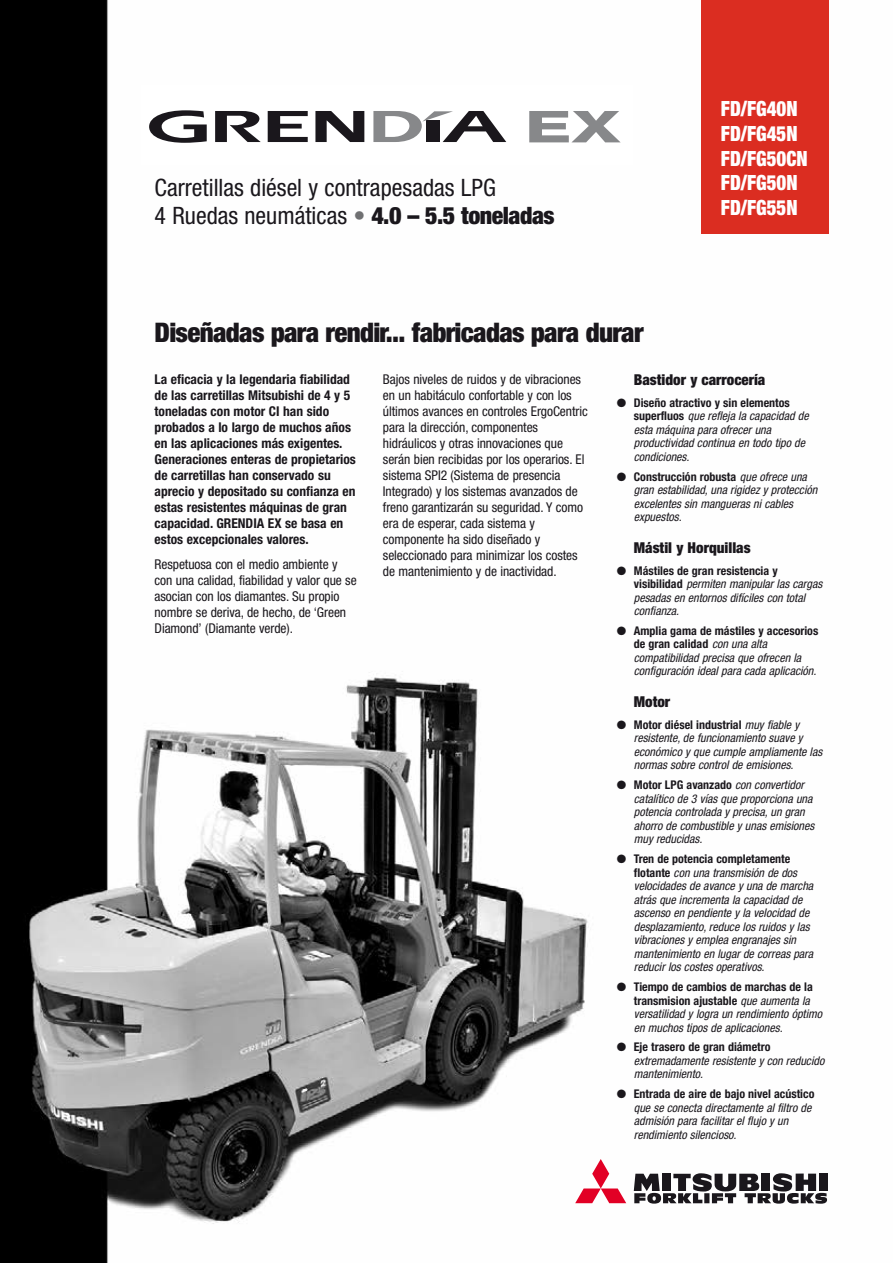
<style>
.page{position:relative;width:893px;height:1263px;background:#fff}
.page>*{position:absolute;margin:0;border:0;box-sizing:border-box;transform-origin:0 0}
.t1{font:900 condensed 27px "Helvetica Neue";letter-spacing:-.025em;color:#1a171c}
.t2{font:condensed 24px/28.8px "Helvetica Neue";color:#1a171c}
.t3{font:900 condensed 21px/24.8px "Helvetica Neue";color:#fff;scale:.9 1}
.t4{font:900 condensed 15px "Helvetica Neue";color:#1a171c}
.t5{font:condensed 13.5px/16px "Helvetica Neue";letter-spacing:-.005em;color:#1a171c}
.t6{font:700 condensed 13.5px/16px "Helvetica Neue";color:#1a171c}
.t7{font:italic condensed 12px/13.5px "Helvetica Neue";color:#1a171c}
.s1{font-weight:900;color:#6f7072}
.s2{font-weight:900}
.s3{font-weight:700;font-style:normal}
</style>
<div class="page">
<img style="left:0;top:0;width:828px;height:1263px">
<div style="left:702px;top:0;width:127px;height:234px;background:#db2d21"></div>
<div style="left:141px;top:85px;width:491px;height:80px;background:#fff"></div>
<svg style="left:529px;top:111px;width:91px;height:31px"></svg>
<svg style="left:149px;top:110px;width:58px;height:33px"></svg>
<svg style="left:215px;top:111px;width:46px;height:31px"></svg>
<svg style="left:268px;top:111px;width:40px;height:31px"></svg>
<svg style="left:315px;top:111px;width:49px;height:31px"></svg>
<svg style="left:373px;top:111px;width:133px;height:31px"></svg>
<svg style="left:575px;top:1159px;width:51px;height:44px"></svg>
<svg style="left:634px;top:1173px;width:193px;height:31px"></svg>
<h2 class="t2" style="left:155px;top:173px;width:402px">Carretillas diésel y contrapesadas LPG<br>4 Ruedas neumáticas <span class="s1">•</span> <span class="s2">4.0 – 5.5 toneladas</span></h2>
<h1 class="t1" style="left:155px;top:316px;width:490px">Diseñadas para rendir... fabricadas para durar</h1>
<h3 class="t3" style="left:721px;top:96px;width:98px">FD/FG40N<br>FD/FG45N<br>FD/FG50CN<br>FD/FG50N<br>FD/FG55N</h3>
<p class="t6" style="left:155px;top:371px;width:203px">La eficacia y la legendaria fiabilidad de las carretillas Mitsubishi de 4 y 5 toneladas con motor CI han sido probados a lo largo de muchos años en las aplicaciones más exigentes.<br>Generaciones enteras de propietarios de carretillas han conservado su aprecio y depositado su confianza en estas resistentes máquinas de gran capacidad. GRENDIA EX se basa en estos excepcionales valores.</p>
<p class="t5" style="left:155px;top:556px;width:204px">Respetuosa con el medio ambiente y con una calidad, fiabilidad y valor que se asocian con los diamantes. Su propio nombre se deriva, de hecho, de ‘Green Diamond’ (Diamante verde).</p>
<p class="t5" style="left:383px;top:371px;width:206px">Bajos niveles de ruidos y de vibraciones en un habitáculo confortable y con los últimos avances en controles ErgoCentric para la dirección, componentes hidráulicos y otras innovaciones que serán bien recibidas por los operarios. El sistema SPI2 (Sistema de presencia Integrado) y los sistemas avanzados de freno garantizarán su seguridad. Y como era de esperar, cada sistema y componente ha sido diseñado y seleccionado para minimizar los costes de mantenimiento y de inactividad.</p>
<p class="t4" style="left:634px;top:370px;width:133px">Bastidor y carrocería</p>
<p class="t7" style="left:634px;top:396px;width:179px;text-indent:-17px">● <span class="s3">Diseño atractivo y sin elementos<br>s u p e r f l u o s</span> quereflejalacapacidad de estamáquinaparaofreceruna productividad continuaen todotipode condiciones.</p>
<p class="t7" style="left:634px;top:470px;width:188px;text-indent:-17px">● <span class="s3">Construcción robusta</span> queofreceuna gran estabilidad,unarigidezyprotección excelentessin manguerasnicables expuestos.</p>
<p class="t4" style="left:634px;top:538px;width:118px">Mástil y Horquillas</p>
<p class="t7" style="left:634px;top:563px;width:193px;text-indent:-17px">● <span class="s3">Mástiles de gran resistencia y<br>v i s i b i l i d a d</span> permiten manipularlascargas pesadasen entornosdifícilescon total confianza.</p>
<p class="t7" style="left:634px;top:624px;width:187px;text-indent:-17px">● <span class="s3">Amplia gama de mástiles y accesorios de gran calidad</span> con unaalta compatibilidad precisaqueofrecen la configuración idealparacadaaplicación.</p>
<p class="t4" style="left:634px;top:692px;width:38px">Motor</p>
<p class="t7" style="left:634px;top:718px;width:193px;text-indent:-17px">● <span class="s3">Motor diésel industrial</span> muyfiabley resistente,defuncionamientosuavey económicoyquecumpleampliamentelas normassobrecontroldeemisiones.</p>
<p class="t7" style="left:634px;top:778px;width:185px;text-indent:-17px">● <span class="s3">Motor LPG avanzado</span> con convertidor catalíticode3 víasqueproporcionauna potenciacontroladayprecisa,un gran ahorrodecombustibleyunasemisiones muyreducidas.</p>
<p class="t7" style="left:634px;top:852px;width:184px;text-indent:-17px">● <span class="s3">Tren de potencia completamente<br>f l o t a n t e</span> con unatransmisión dedos velocidadesdeavanceyunademarcha atrásqueincrementalacapacidad de ascensoen pendienteylavelocidad de desplazamiento,reducelosruidosylas vibracionesyempleaengranajessin mantenimientoen lugardecorreaspara reducirloscostesoperativos.</p>
<p class="t7" style="left:634px;top:980px;width:193px;text-indent:-17px">● <span class="s3">Tiempo de cambios de marchas de la transmision ajustable</span> queaumentala versatilidad ylograun rendimientoóptimo en muchostiposdeaplicaciones.</p>
<p class="t7" style="left:634px;top:1040px;width:195px;text-indent:-17px">● <span class="s3">Eje trasero de gran diámetro </span>extremadamenteresistenteycon reducido mantenimiento.</p>
<p class="t7" style="left:634px;top:1087px;width:182px;text-indent:-17px">● <span class="s3">Entrada de aire de bajo nivel acústico </span>queseconectadirectamentealfiltrode admisión parafacilitarelflujoyun rendimientosilencioso.</p>
</div>
